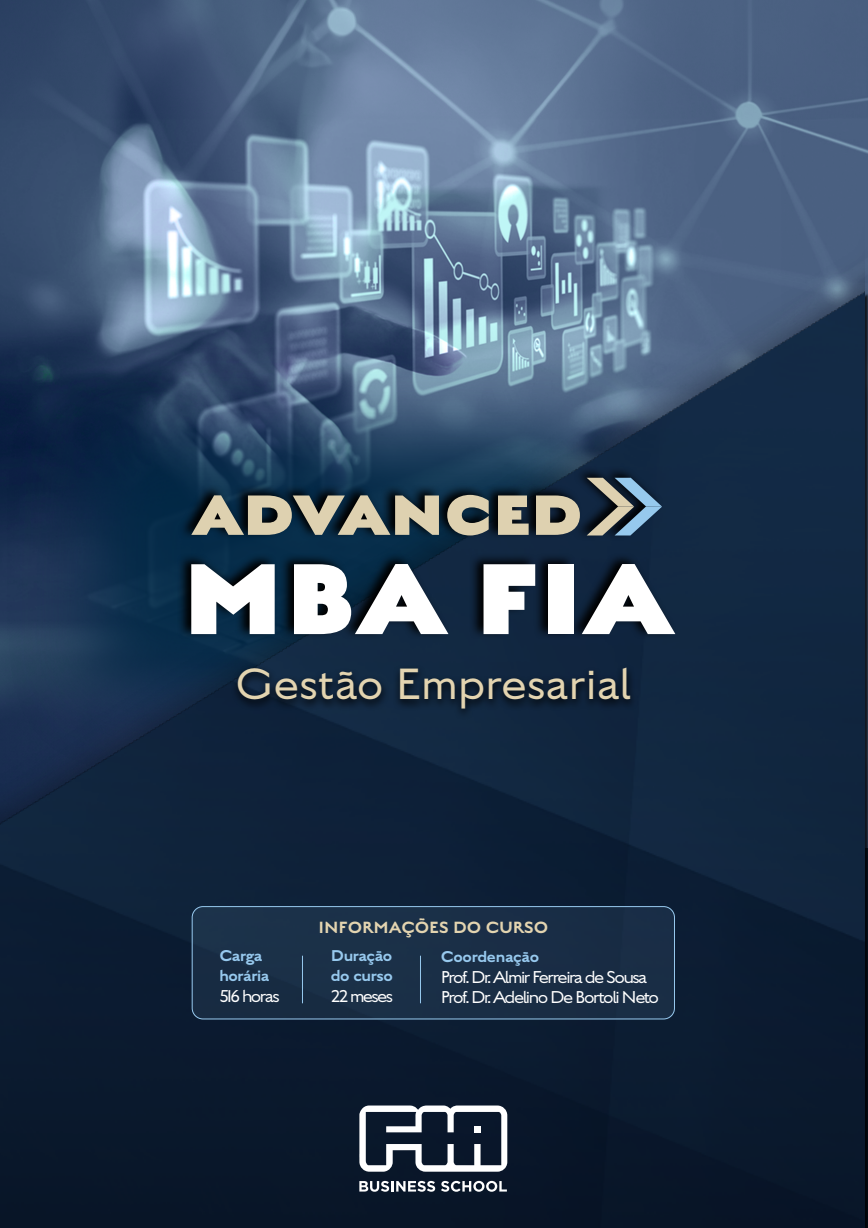
<style>
.page{position:relative;width:868px;height:1228px;background:#fff}
.page>*{position:absolute;margin:0;border:0;box-sizing:border-box;transform-origin:0 0}
.t1{font:100 49px "English Grotesque";color:#e3d4b0}
.t2{font:100 19.25px/20.6px "English Grotesque";letter-spacing:-.075em;color:#fff}
.t3{font:500 18.2px "English Grotesque";color:#e3d4b0}
.t4{font:500 17.5px/20.6px "English Grotesque";letter-spacing:-.025em;color:#97c9ee}
</style>
<div class="page">
<img style="left:0;top:0;width:868px;height:225px">
<img style="left:0;top:174px;width:864px;height:1054px">
<svg style="left:359px;top:1105px;width:148px;height:67px"></svg>
<svg style="left:359px;top:1181px;width:76px;height:11px"></svg>
<svg style="left:441px;top:1181px;width:66px;height:11px"></svg>
<svg style="left:230px;top:664px;width:408px;height:56px;background:#0e2137"></svg>
<svg style="left:176px;top:466px;width:500px;height:173px;background:#0d2942"></svg>
<svg style="left:191px;top:564px;width:84px;height:70px"></svg>
<svg style="left:294px;top:564px;width:155px;height:70px"></svg>
<svg style="left:484px;top:564px;width:51px;height:70px"></svg>
<div style="left:548px;top:564px;width:25px;height:70px;background:#fff"></div>
<svg style="left:582px;top:564px;width:93px;height:70px"></svg>
<svg style="left:191px;top:495px;width:248px;height:40px;background:#818377"></svg>
<svg style="left:447px;top:495px;width:42px;height:40px;background:#949382"></svg>
<svg style="left:498px;top:495px;width:31px;height:40px"></svg>
<svg style="left:536px;top:495px;width:44px;height:40px;background:#aba48f"></svg>
<svg style="left:587px;top:478px;width:75px;height:57px;background:#556772"></svg>
<div style="left:192px;top:906px;width:482px;height:113px;background:#1a2e46;border-radius:11px"></div>
<div style="left:192px;top:906px;width:483px;height:113px;border:1px solid #97c9ee;border-radius:11px"></div>
<hr style="left:302px;top:956px;width:1px;height:47px;background:#97c9ee">
<hr style="left:420px;top:956px;width:1px;height:47px;background:#97c9ee">
<h1 class="t1" style="left:235px;top:659px;width:398px">Gestão Empresarial</h1>
<p class="t4" style="left:219px;top:945px;width:52px">Carga horária</p>
<p class="t2" style="left:219px;top:986px;width:62px">516 horas</p>
<p class="t3" style="left:318px;top:916px;width:231px">INFORMAÇÕES DO CURSO</p>
<p class="t4" style="left:331px;top:945px;width:64px">Duração do curso</p>
<p class="t2" style="left:331px;top:986px;width:64px">22 meses</p>
<p class="t4" style="left:441px;top:946px;width:100px">Coordenação</p>
<p class="t2" style="left:441px;top:966px;width:220px">Prof. Dr. Almir Ferreira de Sousa<br>Prof. Dr. Adelino De Bortoli Neto</p>
</div>
